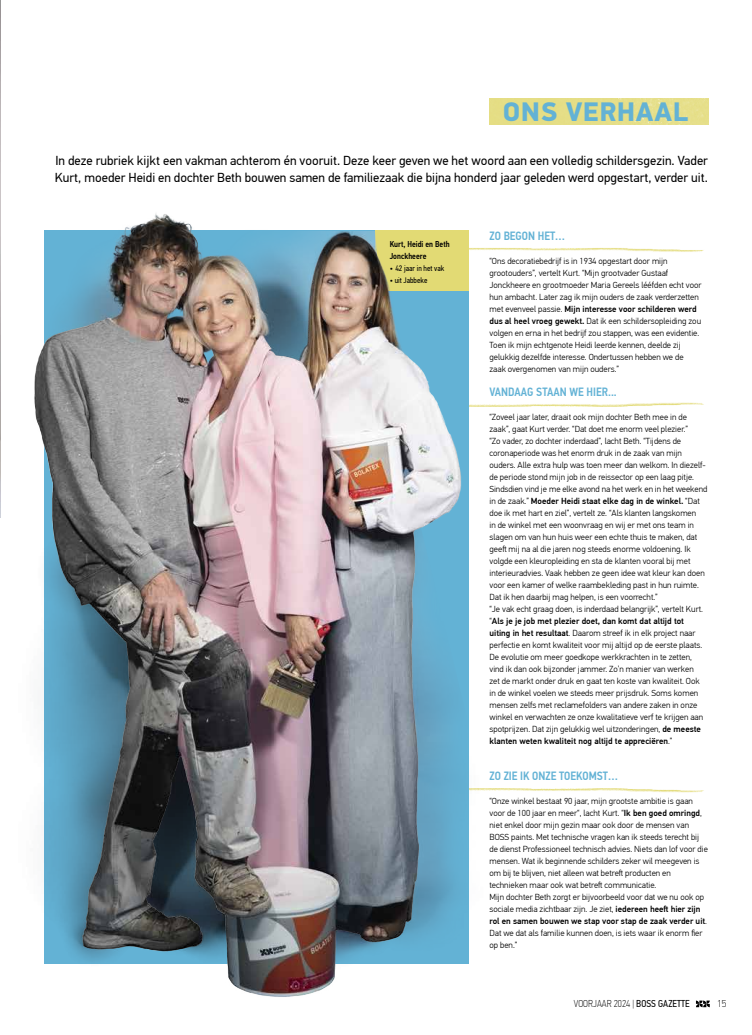
<style>
.page{position:relative;width:752px;height:1035px;background:#fff}
.page>*{position:absolute;margin:0;border:0;box-sizing:border-box;transform-origin:0 0}
.t1{font:900 27px "PFDIN Display Pro";letter-spacing:.03em;color:#63b2d5}
.t2{font:13px/17px "PF Din Text Pro";color:#000}
.t3{font:500 12px "PF Din Text Cond Pro";color:#63b2d5}
.t4{font:100 10px "PF Din Text Cond Pro";letter-spacing:.005em;color:#000}
.t5{font:100 10px "PFDIN Display Pro";color:#000}
.t6{font:300 8.8px/12px "PF Din Text Pro";color:#000}
.t7{font:500 8.5px/12px "PF Din Text Cond Pro";color:#000}
.t8{font:8px "PF Din Text Cond Pro";color:#000}
.s1{font-weight:500}
.s2{font-weight:400}
</style>
<div class="page">
<img style="left:548px;top:248px;width:156px;height:4px">
<img style="left:548px;top:788px;width:156px;height:5px">
<img style="left:548px;top:402px;width:156px;height:5px">
<svg style="left:695px;top:1000px;width:14px;height:7px"></svg>
<div style="left:489px;top:98px;width:218px;height:27px;background:#e5de87"></div>
<img style="left:0;top:0;width:1px;height:517px">
<img style="left:34px;top:213px;width:514px;height:784px">
<h1 class="t1" style="left:502px;top:95px;width:186px">ONS VERHAAL</h1>
<p class="t2" style="left:55px;top:152px;width:654px">In deze rubriek kijkt een vakman achterom én vooruit. Deze keer geven we het woord aan een volledig schildersgezin. Vader<br>Kurt, moeder Heidi en dochter Beth bouwen samen de familiezaak die bijna honderd jaar geleden werd opgestart, verder uit.</p>
<p class="t7" style="left:389px;top:238px;width:61px">Kurt, Heidi en Beth<br>Jonckheere</p>
<p class="t8" style="left:389px;top:263px;width:56px">• 42 jaar in het vak</p>
<p class="t8" style="left:389px;top:275px;width:39px">• uit Jabbeke</p>
<h3 class="t3" style="left:489px;top:228px;width:77px">ZO BEGON HET…</h3>
<p class="t6" style="left:489px;top:255px;width:213px">“Ons decoratiebedrijf is in 1934 opgestart door mijn grootouders”, vertelt Kurt. “Mijn grootvader Gustaaf Jonckheere en grootmoeder Maria Gereels lééfden echt voor hun ambacht. Later zag ik mijn ouders de zaak verderzetten met evenveel passie. <span class="s1">Mijn interesse voor schilderen werd dus al heel vroeg gewekt.</span> Dat ik een schildersopleiding zou volgen en erna in het bedrijf zou stappen, was een evidentie.<br>Toen ik mijn echtgenote Heidi leerde kennen, deelde zij gelukkig dezelfde interesse. Ondertussen hebben we de zaak overgenomen van mijn ouders.”</p>
<h3 class="t3" style="left:489px;top:384px;width:129px">VANDAAG STAAN WE HIER...</h3>
<p class="t6" style="left:489px;top:411px;width:219px">“Zoveel jaar later, draait ook mijn dochter Beth mee in de zaak”, gaat Kurt verder. “Dat doet me enorm veel plezier.”<br>“Zo vader, zo dochter inderdaad”, lacht Beth. “Tijdens de coronaperiode was het enorm druk in de zaak van mijn ouders. Alle extra hulp was toen meer dan welkom. In diezelf&shy;de periode stond mijn job in de reissector op een laag pitje.<br>Sindsdien vind je me elke avond na het werk en in het weekend in de zaak.” <span class="s1">Moeder Heidi staat elke dag in de winkel.</span> “Dat doe ik met hart en ziel”, vertelt ze. “Als klanten langskomen<br>in de winkel met een woonvraag en wij er met ons team in slagen om van hun huis weer een echte thuis te maken, dat geeft mij na al die jaren nog steeds enorme voldoening. Ik volgde een kleuropleiding en sta de klanten vooral bij met interieuradvies. Vaak hebben ze geen idee wat kleur kan doen voor een kamer of welke raambekleding past in hun ruimte.<br>Dat ik hen daarbij mag helpen, is een voorrecht.”<br>“Je vak echt graag doen, is inderdaad belangrijk”, vertelt Kurt. “<span class="s1">Als je je job met plezier doet, dan komt dat altijd tot<br>uiting in het resultaat</span>. Daarom streef ik in elk project naar perfectie en komt kwaliteit voor mij altijd op de eerste plaats.<br>De evolutie om meer goedkope werkkrachten in te zetten, vind ik dan ook bijzonder jammer. Zo’n manier van werken<br>zet de markt onder druk en gaat ten koste van kwaliteit. Ook in de winkel voelen we steeds meer prijsdruk. Soms komen mensen zelfs met reclamefolders van andere zaken in onze winkel en verwachten ze onze kwalitatieve verf te krijgen aan spotprijzen. Dat zijn gelukkig wel uitzonderingen, <span class="s1">de meeste klanten weten kwaliteit nog altijd te appreciëren</span>.”</p>
<h3 class="t3" style="left:489px;top:768px;width:130px">ZO ZIE IK ONZE TOEKOMST…</h3>
<p class="t6" style="left:489px;top:795px;width:220px">“Onze winkel bestaat 90 jaar, mijn grootste ambitie is gaan voor de 100 jaar en meer“, lacht Kurt. “<span class="s1">Ik ben goed omringd</span>, niet enkel door mijn gezin maar ook door de mensen van BOSS paints. Met technische vragen kan ik steeds terecht bij de dienst Professioneel technisch advies. Niets dan lof voor die mensen. Wat ik beginnende schilders zeker wil meegeven is om bij te blijven, niet alleen wat betreft producten en technieken maar ook wat betreft communicatie.<br>Mijn dochter Beth zorgt er bijvoorbeeld voor dat we nu ook op sociale media zichtbaar zijn. Je ziet, <span class="s1">iedereen heeft hier zijn rol en samen bouwen we stap voor stap de zaak verder uit</span>.<br>Dat we dat als familie kunnen doen, is iets waar ik enorm fier op ben.”</p>
<p class="t4" style="left:573px;top:998px;width:117px">VOORJAAR 2024 | <span class="s2">BOSS GAZETTE</span></p>
<p class="t5" style="left:716px;top:998px;width:11px">15</p>
</div>
